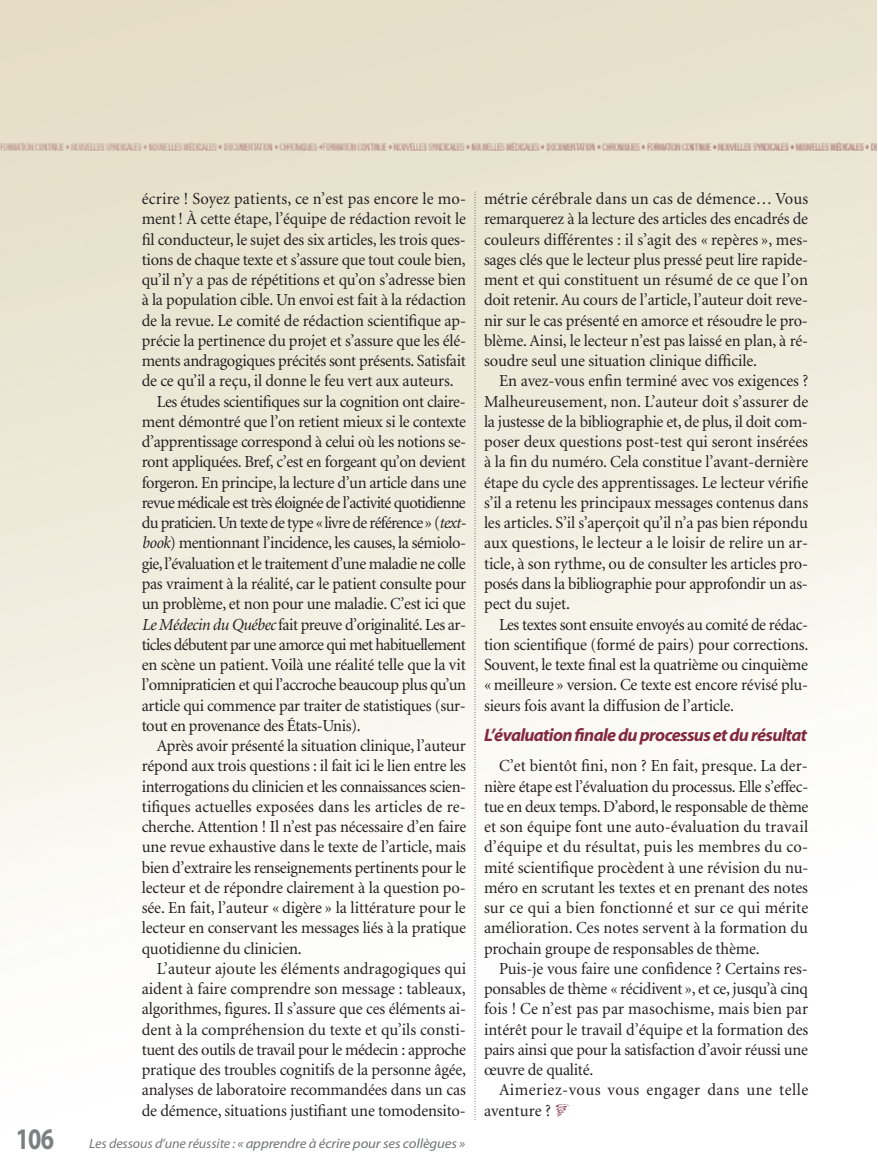
<style>
.page{position:relative;width:878px;height:1175px;background:#fff}
.page>*{position:absolute;margin:0;border:0;box-sizing:border-box;transform-origin:0 0}
.t1{font:700 30px "Myriad";color:#7d7f81;scale:.8 1}
.t2{font:italic 700 18px "Myriad";letter-spacing:-.035em;color:#82293f}
.t3{font:16.8px/20.2px "Minion";letter-spacing:-.015em;color:#231f20;text-align:justify}
.t4{font:16.8px "Minion";letter-spacing:.005em;color:#231f20}
.t5{font:16.8px "Minion";letter-spacing:-.045em;color:#231f20}
.t6{font:16.8px "Minion";letter-spacing:-.035em;color:#231f20}
.t7{font:16.8px "Minion";letter-spacing:-.04em;color:#231f20}
.t8{font:16.8px/20.2px "Minion";letter-spacing:.03em;color:#231f20}
.t9{font:16.8px "Minion";letter-spacing:.01em;color:#231f20}
.t10{font:italic 13.5px "Myriad";letter-spacing:-.01em;color:#717375;scale:1.1 1}
.s1{font-style:italic}
.s2{color:#77797b}
</style>
<div class="page">
<svg style="left:474px;top:192px;width:1px;height:928px"></svg>
<p class="t9" style="left:142px;top:192px;width:326px">écrire ! Soyez patients, ce n’est pas encore le mo-</p>
<p class="t3" style="left:142px;top:210px;width:326px">ment ! À cette étape, l’équipe de rédaction revoit le</p>
<p class="t3" style="left:142px;top:230px;width:325px">fil conducteur, le sujet des six articles, les trois ques-</p>
<p class="t3" style="left:142px;top:251px;width:325px">tions de chaque texte et s’assure que tout coule bien,</p>
<p class="t3" style="left:142px;top:271px;width:326px">qu’il n’y a pas de répétitions et qu’on s’adresse bien</p>
<p class="t3" style="left:142px;top:291px;width:326px">à la population cible. Un envoi est fait à la rédaction</p>
<p class="t3" style="left:142px;top:311px;width:326px">de la revue. Le comité de rédaction scientifique ap-</p>
<p class="t3" style="left:142px;top:332px;width:326px">précie la pertinence du projet et s’assure que les élé-</p>
<p class="t3" style="left:142px;top:352px;width:325px">ments andragogiques précités sont présents. Satisfait</p>
<p class="t3" style="left:142px;top:372px;width:313px">de ce qu’il a reçu, il donne le feu vert aux auteurs.</p>
<p class="t3" style="left:157px;top:392px;width:310px">Les études scientifiques sur la cognition ont claire-</p>
<p class="t3" style="left:142px;top:413px;width:325px">ment démontré que l’on retient mieux si le contexte</p>
<p class="t3" style="left:142px;top:433px;width:326px">d’apprentissage correspond à celui où les notions se-</p>
<p class="t3" style="left:142px;top:453px;width:325px">ront appliquées. Bref, c’est en forgeant qu’on devient</p>
<p class="t3" style="left:142px;top:473px;width:326px">forgeron. En principe, la lecture d’un article dans une</p>
<p class="t5" style="left:142px;top:496px;width:325px">revue médicale est très éloignée de l’activité quotidienne</p>
<p class="t5" style="left:142px;top:516px;width:326px">du praticien.Un texte de type «livre de référence» (<span class="s1">text-</span></p>
<p class="t3" style="left:142px;top:534px;width:326px"><span class="s1">book</span>) mentionnant l’incidence, les causes, la sémiolo-</p>
<p class="t6" style="left:142px;top:557px;width:325px">gie,l’évaluation et le traitement d’une maladie ne colle</p>
<p class="t3" style="left:142px;top:575px;width:326px">pas vraiment à la réalité, car le patient consulte pour</p>
<p class="t3" style="left:142px;top:595px;width:325px">un problème, et non pour une maladie. C’est ici que</p>
<p class="t3" style="left:142px;top:615px;width:326px"><span class="s1">Le Médecin du Québec</span> fait preuve d’originalité. Les ar-</p>
<p class="t7" style="left:142px;top:638px;width:325px">ticles débutent par une amorce qui met habituellement</p>
<p class="t3" style="left:142px;top:656px;width:325px">en scène un patient. Voilà une réalité telle que la vit</p>
<p class="t3" style="left:142px;top:676px;width:326px">l’omnipraticien et qui l’accroche beaucoup plus qu’un</p>
<p class="t3" style="left:142px;top:696px;width:325px">article qui commence par traiter de statistiques (sur-</p>
<p class="t3" style="left:142px;top:716px;width:220px">tout en provenance des États-Unis).</p>
<p class="t3" style="left:157px;top:737px;width:310px">Après avoir présenté la situation clinique, l’auteur</p>
<p class="t3" style="left:142px;top:757px;width:326px">répond aux trois questions : il fait ici le lien entre les</p>
<p class="t3" style="left:142px;top:777px;width:326px">interrogations du clinicien et les connaissances scien-</p>
<p class="t4" style="left:142px;top:800px;width:325px">tifiques actuelles exposées dans les articles de re-</p>
<p class="t3" style="left:142px;top:818px;width:326px">cherche. Attention ! Il n’est pas nécessaire d’en faire</p>
<p class="t3" style="left:142px;top:838px;width:326px">une revue exhaustive dans le texte de l’article, mais</p>
<p class="t3" style="left:142px;top:858px;width:326px">bien d’extraire les renseignements pertinents pour le</p>
<p class="t3" style="left:142px;top:878px;width:325px">lecteur et de répondre clairement à la question po-</p>
<p class="t3" style="left:142px;top:899px;width:325px">sée. En fait, l’auteur « digère » la littérature pour le</p>
<p class="t3" style="left:142px;top:919px;width:326px">lecteur en conservant les messages liés à la pratique</p>
<p class="t3" style="left:142px;top:939px;width:161px">quotidienne du clinicien.</p>
<p class="t4" style="left:157px;top:962px;width:311px">L’auteur ajoute les éléments andragogiques qui</p>
<p class="t3" style="left:142px;top:980px;width:325px">aident à faire comprendre son message : tableaux,</p>
<p class="t3" style="left:142px;top:1000px;width:326px">algorithmes, figures. Il s’assure que ces éléments ai-</p>
<p class="t4" style="left:142px;top:1022px;width:325px">dent à la compréhension du texte et qu’ils consti-</p>
<p class="t3" style="left:142px;top:1040px;width:326px">tuent des outils de travail pour le médecin : approche</p>
<p class="t3" style="left:142px;top:1061px;width:326px">pratique des troubles cognitifs de la personne âgée,</p>
<p class="t3" style="left:142px;top:1081px;width:326px">analyses de laboratoire recommandées dans un cas</p>
<p class="t3" style="left:142px;top:1101px;width:325px">de démence, situations justifiant une tomodensito-</p>
<h1 class="t1" style="left:16px;top:1127px;width:49px">106</h1>
<p class="t10" style="left:89px;top:1138px;width:343px"><span class="s2">Les dessous d’une réussite :</span> « apprendre à écrire pour ses collègues »</p>
<p class="t3" style="left:484px;top:190px;width:326px">métrie cérébrale dans un cas de démence… Vous remarquerez à la lecture des articles des encadrés de couleurs différentes : il s’agit des « repères », mes&shy;sages clés que le lecteur plus pressé peut lire rapide&shy;ment et qui constituent un résumé de ce que l’on doit retenir. Au cours de l’article, l’auteur doit reve&shy;nir sur le cas présenté en amorce et résoudre le pro&shy;blème. Ainsi, le lecteur n’est pas laissé en plan, à ré&shy;soudre seul une situation clinique difficile.</p>
<p class="t3" style="left:484px;top:372px;width:326px;text-indent:15px">En avez-vous enfin terminé avec vos exigences ?<br>Malheureusement, non. L’auteur doit s’assurer de la justesse de la bibliographie et, de plus, il doit com&shy;poser deux questions post-test qui seront insérées à la fin du numéro. Cela constitue l’avant-dernière étape du cycle des apprentissages. Le lecteur vérifie s’il a retenu les principaux messages contenus dans les articles. S’il s’aperçoit qu’il n’a pas bien répondu aux questions, le lecteur a le loisir de relire un ar&shy;ticle, à son rythme, ou de consulter les articles pro&shy;posés dans la bibliographie pour approfondir un as&shy;pect du sujet.</p>
<p class="t3" style="left:484px;top:615px;width:326px;text-indent:15px">Les textes sont ensuite envoyés au comité de rédac&shy;tion scientifique (formé de pairs) pour corrections.<br>Souvent, le texte final est la quatrième ou cinquième « meilleure » version. Ce texte est encore révisé plu&shy;sieurs fois avant la diffusion de l’article.</p>
<p class="t2" style="left:484px;top:727px;width:324px">L’évaluation finale du processus et du résultat</p>
<p class="t3" style="left:484px;top:757px;width:326px;text-indent:15px">C’et bientôt fini, non ? En fait, presque. La der&shy;nière étape est l’évaluation du processus. Elle s’effec&shy;tue en deux temps. D’abord, le responsable de thème et son équipe font une auto-évaluation du travail d’équipe et du résultat, puis les membres du co&shy;mité scientifique procèdent à une révision du nu&shy;méro en scrutant les textes et en prenant des notes sur ce qui a bien fonctionné et sur ce qui mérite amélioration. Ces notes servent à la formation du prochain groupe de responsables de thème.</p>
<p class="t3" style="left:484px;top:959px;width:326px;text-indent:15px">Puis-je vous faire une confidence ? Certains res&shy;ponsables de thème « récidivent », et ce, jusqu’à cinq fois ! Ce n’est pas par masochisme, mais bien par intérêt pour le travail d’équipe et la formation des pairs ainsi que pour la satisfaction d’avoir réussi une œuvre de qualité.</p>
<p class="t8" style="left:484px;top:1081px;width:326px;text-indent:15px">Aimeriez-vous vous engager dans une telle aventure ?</p>
</div>
